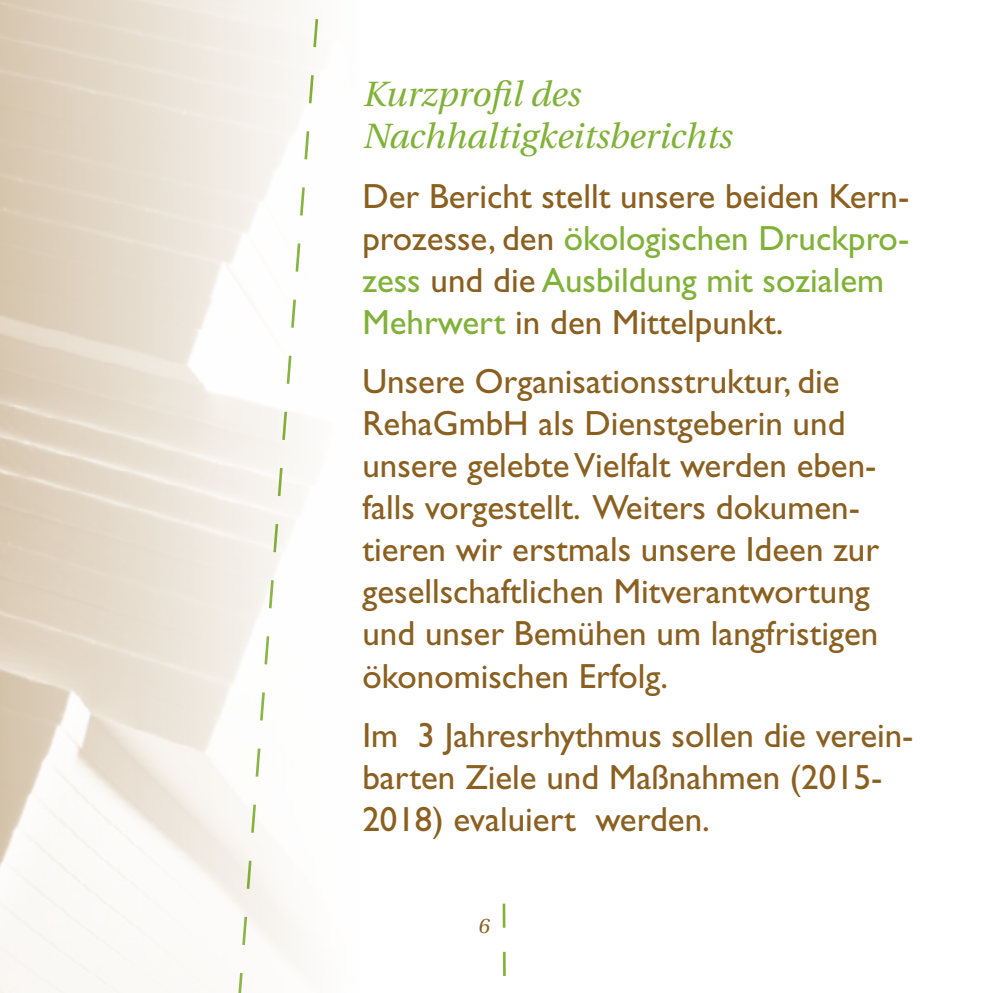
<style>
.page{position:relative;width:993px;height:993px;background:#fff}
.page>*{position:absolute;margin:0;border:0;box-sizing:border-box;transform-origin:0 0}
.t1{font:35px/42px "Gill Sans";color:#8a5f1f}
.t2{font:italic 35px/42px "Utopia";color:#80b138}
.t3{font:italic 21px "Utopia";color:#8a5f1f}
.s1{color:#80b138}
</style>
<div class="page">
<svg style="left:502px;top:903px;width:4px;height:73px"></svg>
<img style="left:0;top:0;width:319px;height:992px">
<p class="t2" style="left:362px;top:74px;width:370px">Kurzprofil des<br>Nachhaltigkeitsberichts</p>
<p class="t1" style="left:362px;top:174px;width:548px">Der Bericht stellt unsere beiden Kern&shy;prozesse, den <span class="s1">ökologischen Druckpro&shy;zess</span> und die <span class="s1">Ausbildung mit sozialem Mehrwert</span> in den Mittelpunkt.</p>
<p class="t1" style="left:362px;top:360px;width:518px">Unsere Organisationsstruktur, die RehaGmbH als Dienstgeberin und unsere gelebte Vielfalt werden eben&shy;falls vorgestellt. Weiters dokumen&shy;tieren wir erstmals unsere Ideen zur gesellschaftlichen Mitverantwortung und unser Bemühen um langfristigen ökonomischen Erfolg.</p>
<p class="t1" style="left:362px;top:713px;width:552px">Im 3 Jahresrhythmus sollen die verein&shy;barten Ziele und Maßnahmen (2015-<br>2018) evaluiert werden.</p>
<p class="t3" style="left:477px;top:914px;width:13px">6</p>
</div>
